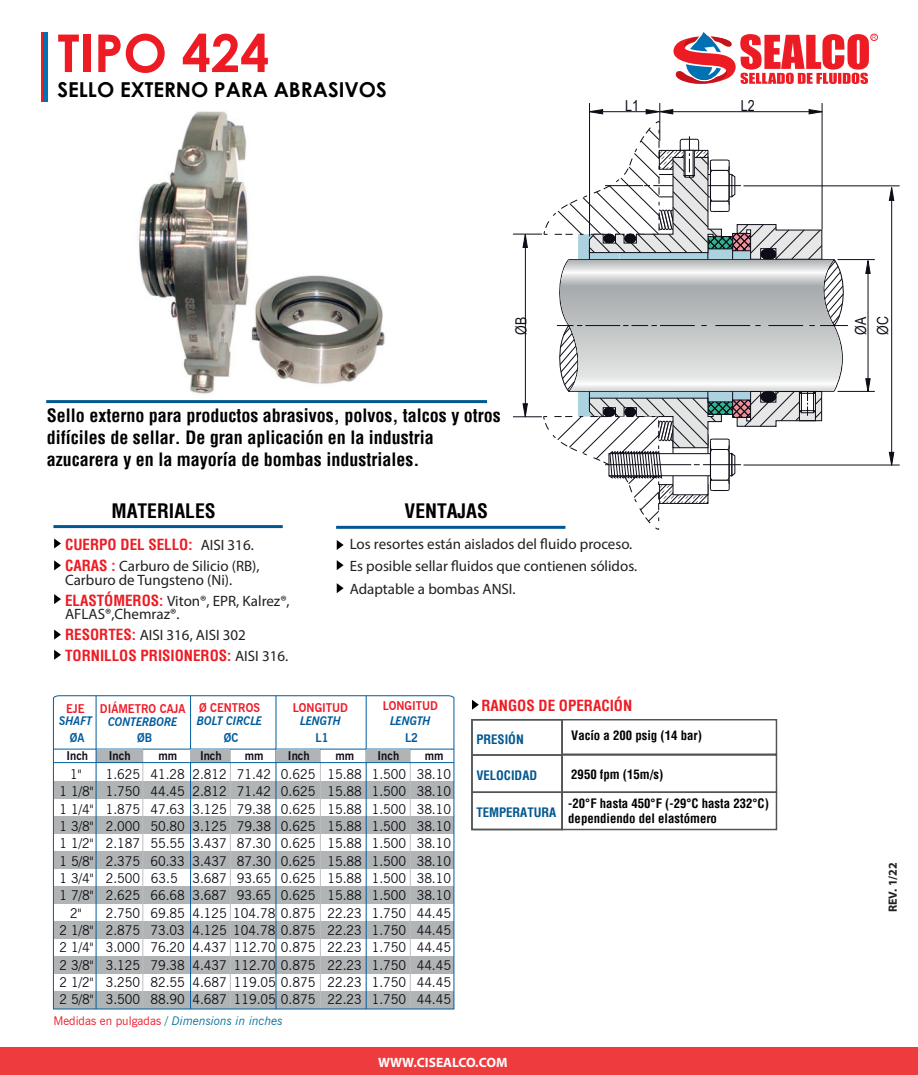
<style>
.page{position:relative;width:918px;height:1075px;background:#fff}
.page>*{position:absolute;margin:0;border:0;box-sizing:border-box;transform-origin:0 0}
.t1{font:700 52.2px "Century Gothic";color:#ed1c24}
.t2{font:700 20.55px "Century Gothic";color:#000}
.t3{font:700 condensed 19.5px "Helvetica";color:#000}
.t4{font:700 condensed 18px/21.6px "Helvetica";color:#000}
.t5{font:15.3px/21.9px "Arial Narrow";color:#0d0d18}
.t6{font:15.15px "Arial Narrow";color:#0d0d18}
.t7{font:15px/13.5px "Myriad Pro";color:#221f1f}
.t8{font:700 condensed 15px "Helvetica";color:#ed1c24}
.t9{font:13.5px/17.4px "News Gothic BT";color:#0d0d18;text-align:justify;scale:.94 1}
.t10{font:700 13.5px "Myriad Pro";color:#fff}
.t11{font:700 condensed 12.75px/15px "Helvetica";color:#000}
.t12{font:700 condensed 12.75px "Helvetica";color:#005891}
.t13{font:700 12px "News Gothic BT";color:#ec1b29;scale:.94 1}
.t14{font:italic 700 12px "News Gothic BT";color:#005b9d;scale:.94 1}
.t15{font:italic 12px "News Gothic BT";color:#00729b}
.t16{font:700 12px "News Gothic BT";color:#0d0d18;scale:.94 1}
.t17{font:700 12px "News Gothic BT";color:#005b9d;scale:.94 1}
.t18{font:700 12px "Myriad Pro";color:#221f1f}
.s1{font-family:"Myriad Pro";font-weight:400;font-stretch:normal;color:#221f1f}
.s2{font-family:"Helvetica";font-weight:700;font-stretch:condensed;color:#ed1c24}
.s3{font-style:normal;color:#ec1b29}
</style>
<div class="page">
<img style="left:125px;top:111px;width:286px;height:293px">
<hr style="left:42px;top:33px;width:1px;height:69px;background:#ed1c24">
<div style="left:43px;top:33px;width:5px;height:69px;background:#0072b3"></div>
<hr style="left:46px;top:400px;width:441px;height:3px;background:#005891">
<div style="left:561px;top:791px;width:216px;height:39px;border:1px solid #525556"></div>
<div style="left:561px;top:719px;width:216px;height:36px;border:1px solid #525556"></div>
<div style="left:471px;top:791px;width:92px;height:39px;border:1px solid #525556"></div>
<div style="left:471px;top:754px;width:92px;height:39px;border:1px solid #525556"></div>
<div style="left:561px;top:754px;width:216px;height:39px;border:1px solid #525556"></div>
<div style="left:471px;top:719px;width:92px;height:37px;border:1px solid #525556"></div>
<svg style="left:472px;top:700px;width:7px;height:10px"></svg>
<hr style="left:53px;top:525px;width:230px;height:3px;background:#005891">
<svg style="left:54px;top:538px;width:7px;height:10px"></svg>
<svg style="left:54px;top:560px;width:7px;height:10px"></svg>
<svg style="left:54px;top:594px;width:7px;height:10px"></svg>
<svg style="left:54px;top:629px;width:7px;height:10px"></svg>
<svg style="left:54px;top:650px;width:7px;height:10px"></svg>
<hr style="left:336px;top:526px;width:229px;height:3px;background:#005891">
<svg style="left:337px;top:540px;width:7px;height:10px"></svg>
<svg style="left:337px;top:560px;width:7px;height:10px"></svg>
<svg style="left:337px;top:583px;width:7px;height:10px"></svg>
<div style="left:870px;top:34px;width:8px;height:7px;border:1px solid #ee2f3b;border-radius:50%"></div>
<svg style="left:673px;top:32px;width:203px;height:52px"></svg>
<div style="left:0;top:1047px;width:918px;height:28px;background:#ee3b3d"></div>
<svg style="left:53px;top:695px;width:402px;height:315px"></svg>
<hr style="left:744px;top:186px;width:156px;height:1px;background:#0d0d18">
<hr style="left:669px;top:111px;width:153px;height:1px;background:#0d0d18">
<hr style="left:591px;top:111px;width:66px;height:1px;background:#0d0d18">
<hr style="left:660px;top:103px;width:1px;height:38px;background:#0d0d18">
<hr style="left:822px;top:103px;width:1px;height:126px;background:#0d0d18">
<hr style="left:589px;top:103px;width:1px;height:133px;background:#0d0d18">
<hr style="left:744px;top:465px;width:156px;height:1px;background:#0d0d18">
<hr style="left:838px;top:259px;width:37px;height:1px;background:#0d0d18">
<hr style="left:838px;top:391px;width:37px;height:1px;background:#0d0d18">
<hr style="left:891px;top:198px;width:1px;height:255px;background:#0d0d18">
<hr style="left:868px;top:272px;width:1px;height:107px;background:#0d0d18">
<svg style="left:889px;top:185px;width:5px;height:16px"></svg>
<svg style="left:590px;top:109px;width:13px;height:5px"></svg>
<svg style="left:646px;top:109px;width:27px;height:5px"></svg>
<svg style="left:809px;top:109px;width:14px;height:5px"></svg>
<svg style="left:865px;top:259px;width:6px;height:15px"></svg>
<svg style="left:889px;top:452px;width:5px;height:14px"></svg>
<svg style="left:865px;top:378px;width:6px;height:14px"></svg>
<svg style="left:513px;top:121px;width:336px;height:409px"></svg>
<h1 class="t1" style="left:58px;top:23px;width:213px">TIPO 424</h1>
<h2 class="t2" style="left:58px;top:78px;width:331px">SELLO EXTERNO PARA ABRASIVOS</h2>
<p class="t6" style="left:625px;top:97px;width:15px">L1</p>
<p class="t6" style="left:741px;top:97px;width:15px">L2</p>
<p class="t5" style="left:510px;top:335px;width:19px;rotate:-90deg">ØB</p>
<p class="t5" style="left:850px;top:335px;width:20px;rotate:-90deg">ØA<br>ØC</p>
<h3 class="t4" style="left:47px;top:406px;width:455px">Sello externo para productos abrasivos, polvos, talcos y otros difíciles de sellar. De gran aplicación en la industria azucarera y en la mayoría de bombas industriales.</h3>
<h3 class="t3" style="left:112px;top:502px;width:106px">MATERIALES</h3>
<h3 class="t3" style="left:405px;top:503px;width:85px">VENTAJAS</h3>
<p class="t8" style="left:65px;top:538px;width:190px">CUERPO DEL SELLO: <span class="s1">AISI 316.</span></p>
<p class="t7" style="left:65px;top:560px;width:196px"><span class="s2">CARAS :</span> Carburo de Silicio (RB),<br>Carburo de Tungsteno (Ni).</p>
<p class="t7" style="left:65px;top:595px;width:226px"><span class="s2">ELASTÓMEROS:</span> Viton®, EPR, Kalrez®,<br>AFLAS®,Chemraz®.</p>
<p class="t7" style="left:65px;top:629px;width:182px"><span class="s2">RESORTES:</span> AISI 316, AISI 302</p>
<p class="t8" style="left:65px;top:649px;width:225px">TORNILLOS PRISIONEROS: <span class="s1">AISI 316.</span></p>
<p class="t7" style="left:350px;top:533px;width:289px;line-height:22.5px">Los resortes están aislados del fluido proceso.<br>Es posible sellar fluidos que contienen sólidos.<br>Adaptable a bombas ANSI.</p>
<p class="t13" style="left:66px;top:704px;width:21px">EJE</p>
<p class="t14" style="left:59px;top:716px;width:37px">SHAFT</p>
<p class="t13" style="left:100px;top:703px;width:93px">DIÁMETRO CAJA</p>
<p class="t14" style="left:108px;top:717px;width:75px">CONTERBORE</p>
<p class="t13" style="left:199px;top:703px;width:66px">Ø CENTROS</p>
<p class="t14" style="left:197px;top:716px;width:71px">BOLT CIRCLE</p>
<p class="t13" style="left:293px;top:702px;width:60px">LONGITUD</p>
<p class="t14" style="left:300px;top:716px;width:45px">LENGTH</p>
<p class="t13" style="left:383px;top:701px;width:60px">LONGITUD</p>
<p class="t14" style="left:390px;top:716px;width:45px">LENGTH</p>
<p class="t17" style="left:137px;top:732px;width:18px">ØB</p>
<p class="t17" style="left:224px;top:732px;width:17px">ØC</p>
<p class="t17" style="left:316px;top:732px;width:15px">L1</p>
<p class="t17" style="left:405px;top:732px;width:15px">L2</p>
<p class="t17" style="left:70px;top:732px;width:17px">ØA</p>
<p class="t16" style="left:66px;top:751px;width:25px">Inch</p>
<p class="t16" style="left:159px;top:751px;width:21px">mm</p>
<p class="t16" style="left:245px;top:751px;width:21px">mm</p>
<p class="t16" style="left:335px;top:751px;width:21px">mm</p>
<p class="t16" style="left:425px;top:751px;width:21px">mm</p>
<p class="t16" style="left:109px;top:751px;width:25px">Inch</p>
<p class="t16" style="left:200px;top:751px;width:25px">Inch</p>
<p class="t16" style="left:288px;top:751px;width:25px">Inch</p>
<p class="t16" style="left:378px;top:751px;width:25px">Inch</p>
<p class="t9" style="left:192px;top:766px;width:38px">2.812<br>2.812<br>3.125<br>3.125<br>3.437<br>3.437<br>3.687<br>3.687<br>4.125<br>4.125<br>4.437<br>4.437<br>4.687<br>4.687</p>
<p class="t9" style="left:237px;top:766px;width:38px">71.42<br>71.42<br>79.38<br>79.38<br>87.30<br>87.30<br>93.65<br>93.65</p>
<p class="t9" style="left:372px;top:766px;width:38px">1.500<br>1.500<br>1.500<br>1.500<br>1.500<br>1.500<br>1.500<br>1.500<br>1.750<br>1.750<br>1.750<br>1.750<br>1.750<br>1.750</p>
<p class="t9" style="left:60px;top:766px;width:38px;text-align:center">1"<br>1 1/8"<br>1 1/4"<br>1 3/8"<br>1 1/2"<br>1 5/8"<br>1 3/4"<br>1 7/8"<br>2"<br>2 1/8"<br>2 1/4"<br>2 3/8"<br>2 1/2"<br>2 5/8"</p>
<p class="t9" style="left:106px;top:766px;width:38px">1.625<br>1.750<br>1.875<br>2.000<br>2.187<br>2.375<br>2.500<br>2.625<br>2.750<br>2.875<br>3.000<br>3.125<br>3.250<br>3.500</p>
<p class="t9" style="left:150px;top:766px;width:38px;text-align:left">41.28<br>44.45<br>47.63<br>50.80<br>55.55<br>60.33<br>63.5<br>66.68<br>69.85<br>73.03<br>76.20<br>79.38<br>82.55<br>88.90</p>
<p class="t9" style="left:233px;top:766px;width:89px;text-align:right">0.625<br>0.625<br>0.625<br>0.625<br>0.625<br>0.625<br>0.625<br>0.625<br>104.78 0.875<br>104.78 0.875<br>112.70 0.875<br>112.70 0.875<br>119.05 0.875<br>119.05 0.875</p>
<p class="t9" style="left:327px;top:766px;width:38px">15.88<br>15.88<br>15.88<br>15.88<br>15.88<br>15.88<br>15.88<br>15.88<br>22.23<br>22.23<br>22.23<br>22.23<br>22.23<br>22.23</p>
<p class="t9" style="left:417px;top:766px;width:38px">38.10<br>38.10<br>38.10<br>38.10<br>38.10<br>38.10<br>38.10<br>38.10<br>44.45<br>44.45<br>44.45<br>44.45<br>44.45<br>44.45</p>
<p class="t15" style="left:53px;top:1016px;width:231px"><span class="s3">Medidas en pulgadas</span> / Dimensions in inches</p>
<p class="t8" style="left:481px;top:699px;width:152px">RANGOS DE OPERACIÓN</p>
<p class="t11" style="left:571px;top:729px;width:132px">Vacío a 200 psig (14 bar)</p>
<p class="t12" style="left:476px;top:734px;width:49px">PRESIÓN</p>
<p class="t12" style="left:476px;top:770px;width:62px">VELOCIDAD</p>
<p class="t12" style="left:476px;top:807px;width:82px">TEMPERATURA</p>
<p class="t11" style="left:568px;top:796px;width:202px">-20°F hasta 450°F (-29°C hasta 232°C) dependiendo del elastómero</p>
<p class="t11" style="left:571px;top:768px;width:94px">2950 fpm (15m/s)</p>
<p class="t10" style="left:378px;top:1054px;width:131px">WWW.CISEALCO.COM</p>
<p class="t18" style="left:886px;top:912px;width:51px;rotate:-90deg">REV. 1/22</p>
</div>
